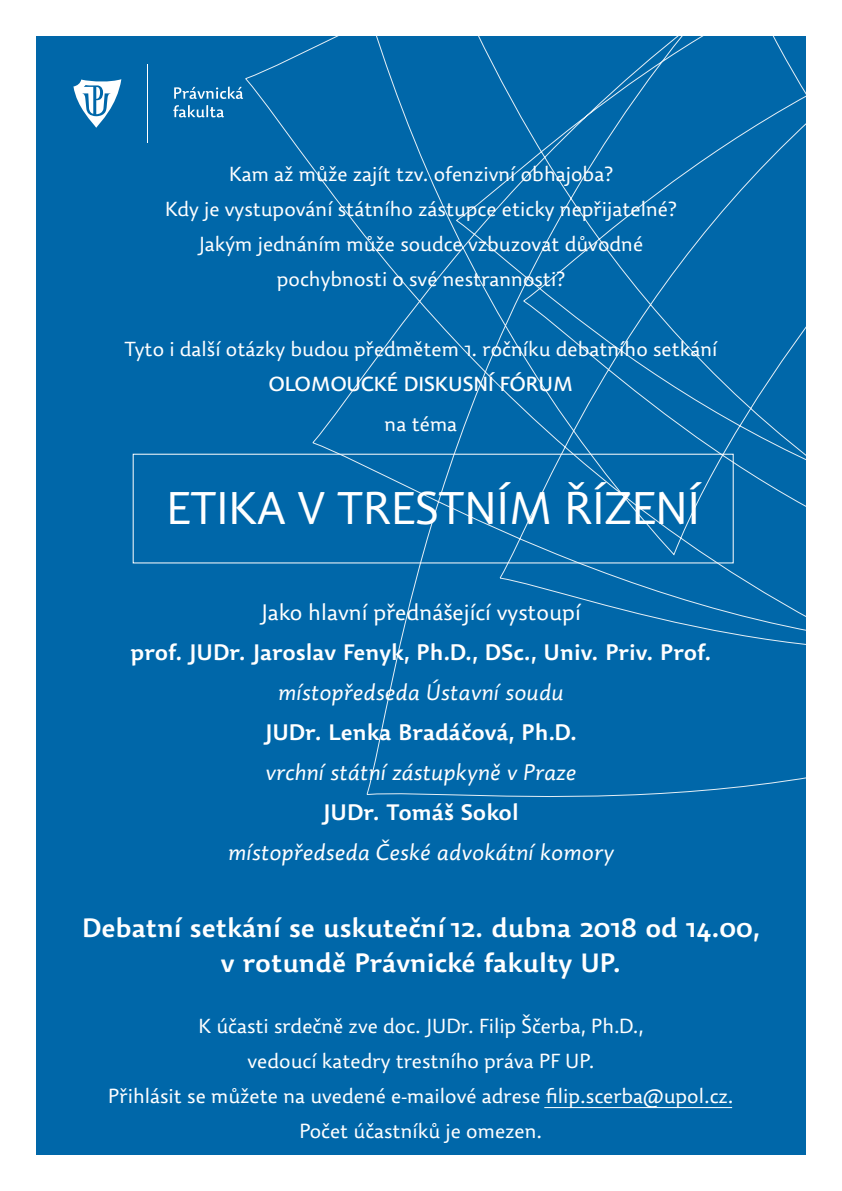
<style>
.page{position:relative;width:842px;height:1191px;background:#fff}
.page>*{position:absolute;margin:0;border:0;box-sizing:border-box;transform-origin:0 0}
.t1{font:300 45px "Dederon SLOT";color:#fff}
.t2{font:600 26px/35px "Dederon SLOT";color:#fff;text-align:center}
.t3{font:600 22px "Dederon SLOT";color:#fff}
.t4{font:italic 300 22px "Dederon SLOT";color:#fff}
.t5{font:300 22px "Dederon SLOT";color:#fff}
.t6{font:300 20px/35px "Dederon SLOT";color:#fff;text-align:center}
.t7{font:500 20px "Dederon SDOT";color:#fff}
</style>
<div class="page">
<div style="left:36px;top:36px;width:770px;height:1119px;background:#0067a9"></div>
<svg style="left:245px;top:36px;width:561px;height:761px"></svg>
<hr style="left:147px;top:64px;width:1px;height:78px;background:#fff">
<svg style="left:174px;top:87px;width:69px;height:12px"></svg>
<svg style="left:173px;top:105px;width:51px;height:12px"></svg>
<svg style="left:73px;top:79px;width:48px;height:49px"></svg>
<hr style="left:544px;top:1107px;width:188px;height:1px;background:#fff">
<p class="t6" style="left:165px;top:156px;width:513px">Kam až může zajít tzv. ofenzivní obhajoba?<br>Kdy je vystupování státního zástupce eticky nepřijatelné?<br>Jakým jednáním může soudce vzbuzovat důvodné pochybnosti o své nestrannosti?</p>
<p class="t6" style="left:124px;top:331px;width:595px">Tyto i další otázky budou předmětem 1. ročníku debatního setkání</p>
<p class="t7" style="left:269px;top:372px;width:306px">OLOMOUCKÉ DISKUSNÍ FÓRUM</p>
<p class="t6" style="left:385px;top:406px;width:74px">na téma</p>
<h1 class="t1" style="left:167px;top:482px;width:535px">ETIKA V TRESTNÍM ŘÍZENÍ</h1>
<p class="t5" style="left:261px;top:599px;width:321px">Jako hlavní přednášející vystoupí</p>
<p class="t3" style="left:130px;top:639px;width:582px">prof. JUDr. Jaroslav Fenyk, Ph.D., DSc., Univ. Priv. Prof.</p>
<p class="t4" style="left:278px;top:679px;width:287px">místopředseda Ústavní soudu</p>
<p class="t3" style="left:265px;top:719px;width:313px">JUDr. Lenka Bradáčová, Ph.D.</p>
<p class="t4" style="left:265px;top:759px;width:312px">vrchní státní zástupkyně v Praze</p>
<p class="t3" style="left:323px;top:799px;width:197px">JUDr. Tomáš Sokol</p>
<p class="t4" style="left:228px;top:839px;width:387px">místopředseda České advokátní komory</p>
<h2 class="t2" style="left:82px;top:910px;width:679px">Debatní setkání se uskuteční 12. dubna 2018 od 14.00, v rotundě Právnické fakulty UP.</h2>
<p class="t6" style="left:108px;top:1008px;width:627px">K účasti srdečně zve doc. JUDr. Filip Ščerba, Ph.D.,<br>vedoucí katedry trestního práva PF UP.<br>Přihlásit se můžete na uvedené e-mailové adrese filip.scerba@upol.cz.<br>Počet účastníků je omezen.</p>
</div>
